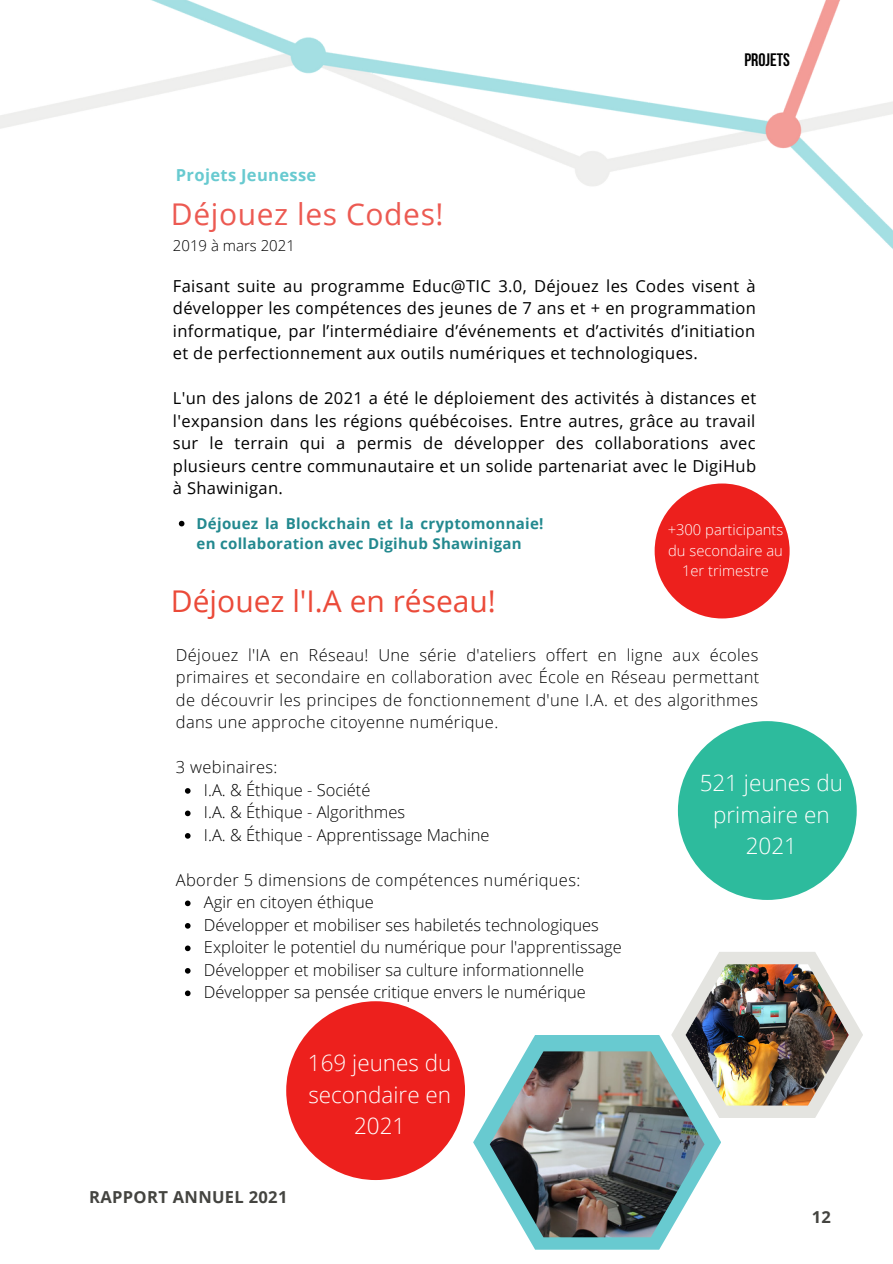
<style>
.page{position:relative;width:893px;height:1264px;background:#fff}
.page>*{position:absolute;margin:0;border:0;box-sizing:border-box;transform-origin:0 0}
.t1{font:30px "Open Sans";color:#eb4a39}
.t2{font:30px "Open Sans";letter-spacing:.02em;color:#ec5a52}
.t3{font:300 22.5px/31.5px "Open Sans";color:#fffefd;text-align:center}
.t4{font:700 18px "Bebas Neue";color:#000}
.t5{font:300 16.5px/22.5px "Open Sans";color:#000}
.t6{font:16.5px/22.5px "Open Sans";letter-spacing:.02em;color:#000;text-align:justify}
.t7{font:300 16.5px "Open Sans";letter-spacing:.02em;color:#000}
.t8{font:700 16.5px "Open Sans";letter-spacing:.02em;color:#444440}
.t9{font:700 16.5px "Open Sans";letter-spacing:.02em;color:#68cad0}
.t10{font:700 15px/20.2px "Open Sans";letter-spacing:.02em;color:#23898f}
.t11{font:300 15px "Open Sans";color:#000}
.t12{font:300 14.7px/20.4px "Open Sans";color:#fffefd;text-align:center}
</style>
<div class="page">
<img style="left:0;top:0;width:892px;height:248px">
<div style="left:286px;top:1001px;width:179px;height:178px;background:#ed201d;border-radius:50%"></div>
<svg style="left:185px;top:788px;width:5px;height:5px"></svg>
<svg style="left:185px;top:810px;width:5px;height:6px"></svg>
<svg style="left:185px;top:833px;width:5px;height:5px"></svg>
<svg style="left:185px;top:900px;width:5px;height:6px"></svg>
<svg style="left:185px;top:923px;width:5px;height:5px"></svg>
<svg style="left:185px;top:945px;width:5px;height:6px"></svg>
<svg style="left:185px;top:968px;width:5px;height:5px"></svg>
<svg style="left:185px;top:990px;width:5px;height:6px"></svg>
<svg style="left:473px;top:1115px;width:194px;height:134px"></svg>
<svg style="left:526px;top:952px;width:336px;height:220px"></svg>
<img style="left:489px;top:1051px;width:215px;height:186px">
<img style="left:685px;top:964px;width:163px;height:141px">
<svg style="left:179px;top:521px;width:5px;height:5px"></svg>
<div style="left:677px;top:721px;width:179px;height:179px;background:#2dbb9d;border-radius:50%"></div>
<div style="left:654px;top:483px;width:135px;height:135px;background:#ed201d;border-radius:50%"></div>
<p class="t9" style="left:176px;top:163px;width:142px">Projets Jeunesse</p>
<h1 class="t2" style="left:171px;top:193px;width:274px">Déjouez les Codes!</h1>
<p class="t11" style="left:173px;top:235px;width:123px">2019 à mars 2021</p>
<p class="t4" style="left:744px;top:52px;width:47px">PROJETS</p>
<p class="t6" style="left:173px;top:274px;width:584px">Faisant suite au programme Educ@TIC 3.0, Déjouez les Codes visent à développer les compétences des jeunes de 7 ans et + en programmation informatique, par l’intermédiaire d’événements et d’activités d’initiation et de perfectionnement aux outils numériques et technologiques.</p>
<p class="t6" style="left:173px;top:387px;width:585px">L'un des jalons de 2021 a été le déploiement des activités à distances et l'expansion dans les régions québécoises. Entre autres, grâce au travail sur le terrain qui a permis de développer des collaborations avec plusieurs centre communautaire et un solide partenariat avec le DigiHub à Shawinigan.</p>
<p class="t10" style="left:196px;top:512px;width:348px">Déjouez la Blockchain et la cryptomonnaie! en collaboration avec Digihub Shawinigan</p>
<h1 class="t1" style="left:171px;top:579px;width:326px">Déjouez l'I.A en réseau!</h1>
<p class="t12" style="left:667px;top:519px;width:117px">+300 participants du secondaire au<br>1er trimestre</p>
<p class="t5" style="left:176px;top:643px;width:584px;text-align:justify">Déjouez l'IA en Réseau! Une série d'ateliers offert en ligne aux écoles primaires et secondaire en collaboration avec École en Réseau permettant de découvrir les principes de fonctionnement d'une I.A. et des algorithmes dans une approche citoyenne numérique.</p>
<p class="t7" style="left:176px;top:755px;width:103px">3 webinaires:</p>
<h2 class="t3" style="left:699px;top:766px;width:145px">521 jeunes du primaire en<br>2021</h2>
<p class="t5" style="left:204px;top:778px;width:287px">I.A. &amp; Éthique - Société<br>I.A. &amp; Éthique - Algorithmes<br>I.A. &amp; Éthique - Apprentissage Machine</p>
<p class="t7" style="left:176px;top:868px;width:406px">Aborder 5 dimensions de compétences numériques:</p>
<p class="t5" style="left:204px;top:890px;width:419px">Agir en citoyen éthique<br>Développer et mobiliser ses habiletés technologiques Exploiter le potentiel du numérique pour l'apprentissage Développer et mobiliser sa culture informationnelle Développer sa pensée critique envers le numérique</p>
<p class="t8" style="left:89px;top:1185px;width:200px">RAPPORT ANNUEL 2021</p>
<h2 class="t3" style="left:308px;top:1046px;width:145px">169 jeunes du secondaire en<br>2021</h2>
<p class="t8" style="left:811px;top:1204px;width:21px">12</p>
</div>
